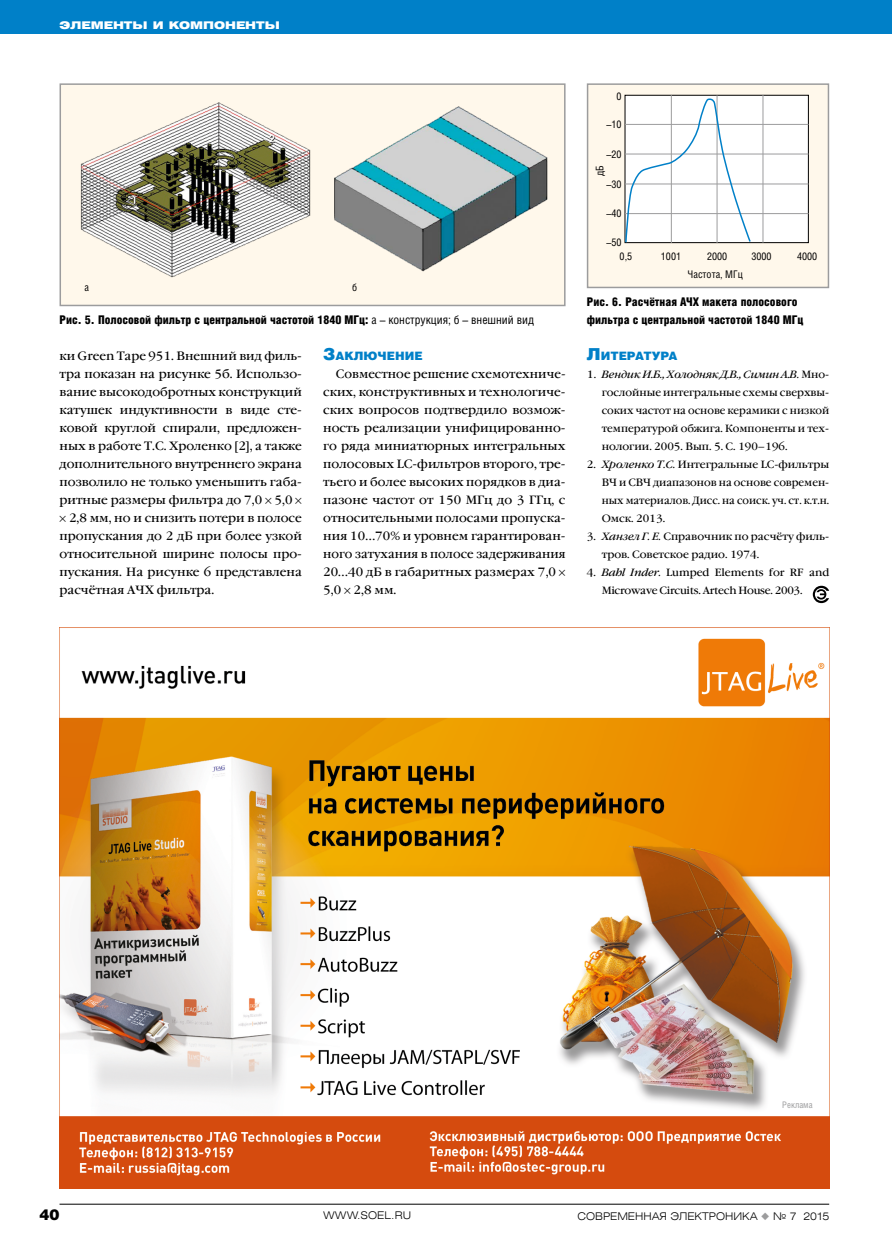
<style>
.page{position:relative;width:893px;height:1251px;background:#fff}
.page>*{position:absolute;margin:0;border:0;box-sizing:border-box;transform-origin:0 0}
.t1{font:900 15px "Helios";color:#000}
.t2{font:12px/18px "Garamond Book C";color:#000}
.t3{font:900 12px "Helios Cond";color:#000}
.t4{font:900 11.55px "Helios";color:#0080c8}
.t5{font:10.5px/18px "Garamond Book C";color:#000;text-align:justify}
.t6{font:10.5px/18px "Garamond Book C";letter-spacing:-.025em;color:#000}
.t7{font:10.5px "Helios Cond";color:#000}
.t8{font:300 10.5px "Helios Ext";color:#000}
.t9{font:900 10.5px "Helios Ext";color:#fff}
.t10{font:9px "Helios Cond";color:#9c9c9d}
.s1{font-weight:400}
.s2{font-size:16.5px}
.s3{font-style:italic}
.s4{color:#9c9c9d}
</style>
<div class="page">
<div style="left:0;top:0;width:893px;height:34px;background:#0080c8"></div>
<hr style="left:60px;top:1203px;width:769px;height:1px;background:#000">
<div style="left:60px;top:83px;width:506px;height:223px;background:#fff8eb;border:2px solid #9c9c9d"></div>
<div style="left:587px;top:83px;width:242px;height:205px;background:#fff8eb;border:2px solid #9c9c9d"></div>
<svg style="left:813px;top:585px;width:16px;height:18px"></svg>
<img style="left:80px;top:102px;width:231px;height:176px">
<img style="left:334px;top:106px;width:214px;height:166px">
<div style="left:625px;top:95px;width:183px;height:147px;background:#fff"></div>
<div style="left:625px;top:95px;width:184px;height:148px;border:1px solid #000"></div>
<hr style="left:671px;top:95px;width:1px;height:148px;background:#9c9c9d">
<hr style="left:717px;top:95px;width:1px;height:148px;background:#9c9c9d">
<hr style="left:763px;top:95px;width:1px;height:147px;background:#9c9c9d">
<hr style="left:625px;top:213px;width:183px;height:1px;background:#9c9c9d">
<hr style="left:625px;top:183px;width:183px;height:1px;background:#9c9c9d">
<hr style="left:625px;top:154px;width:183px;height:1px;background:#9c9c9d">
<hr style="left:625px;top:124px;width:183px;height:1px;background:#9c9c9d">
<svg style="left:624px;top:97px;width:127px;height:147px"></svg>
<img style="left:60px;top:627px;width:769px;height:561px">
<hr style="left:892px;top:0;width:1px;height:1250px;background:#fff">
<p class="t9" style="left:60px;top:19px;width:222px">Элементы и компоненты</p>
<p class="t7" style="left:84px;top:281px;width:6px">а</p>
<p class="t7" style="left:352px;top:281px;width:7px">б</p>
<p class="t7" style="left:616px;top:90px;width:7px">0</p>
<p class="t7" style="left:606px;top:118px;width:17px">–10</p>
<p class="t7" style="left:606px;top:148px;width:17px">–20</p>
<p class="t7" style="left:594px;top:176px;width:12px;rotate:-90deg">дБ</p>
<p class="t7" style="left:606px;top:178px;width:17px">–30</p>
<p class="t7" style="left:606px;top:207px;width:17px">–40</p>
<p class="t7" style="left:606px;top:235px;width:17px">–50</p>
<p class="t7" style="left:620px;top:250px;width:14px">0,5</p>
<p class="t7" style="left:661px;top:250px;width:22px">1001</p>
<p class="t7" style="left:707px;top:250px;width:22px">2000</p>
<p class="t7" style="left:751px;top:250px;width:22px">3000</p>
<p class="t7" style="left:797px;top:250px;width:22px">4000</p>
<p class="t7" style="left:688px;top:268px;width:57px">Частота, МГц</p>
<p class="t3" style="left:587px;top:295px;width:212px">Рис. 6. Расчётная АЧХ макета полосового</p>
<p class="t3" style="left:60px;top:313px;width:476px">Рис. 5. Полосовой фильтр с центральной частотой 1840 МГц: <span class="s1">а – конструкция; б – внешний вид</span></p>
<p class="t3" style="left:587px;top:313px;width:218px">фильтра с центральной частотой 1840 МГц</p>
<p class="t2" style="left:60px;top:347px;width:244px">ки Green Tape 951. Внешний вид филь-</p>
<p class="t2" style="left:60px;top:365px;width:244px">тра показан на рисунке 5б. Использо-</p>
<p class="t2" style="left:60px;top:383px;width:244px">вание высокодобротных конструкций</p>
<p class="t2" style="left:60px;top:401px;width:244px">катушек индуктивности в виде сте-</p>
<p class="t2" style="left:60px;top:419px;width:244px">ковой круглой спирали, предложен-</p>
<p class="t2" style="left:60px;top:437px;width:244px">ных в работе Т.С. Хроленко [2], а также</p>
<p class="t2" style="left:60px;top:455px;width:244px">дополнительного внутреннего экрана</p>
<p class="t2" style="left:60px;top:473px;width:244px">позволило не только уменьшить габа-</p>
<p class="t2" style="left:60px;top:491px;width:234px">ритные размеры фильтра до 7,0 5,0</p>
<p class="t2" style="left:69px;top:509px;width:234px">2,8 мм, но и снизить потери в полосе</p>
<p class="t2" style="left:60px;top:527px;width:244px">пропускания до 2 дБ при более узкой</p>
<p class="t2" style="left:60px;top:545px;width:244px">относительной ширине полосы про-</p>
<p class="t2" style="left:60px;top:563px;width:244px">пускания. На рисунке 6 представлена</p>
<p class="t2" style="left:60px;top:581px;width:156px">расчётная АЧХ фильтра.</p>
<p class="t4" style="left:323px;top:349px;width:101px"><span class="s2">З</span>аключение</p>
<p class="t2" style="left:323px;top:365px;width:244px;text-indent:13px">Совместное решение схемотехниче&shy;ских, конструктивных и технологиче&shy;ских вопросов подтвердило возмож&shy;ность реализации унифицированно&shy;го ряда миниатюрных интегральных полосовых LC-фильтров второго, тре&shy;тьего и более высоких порядков в диа&shy;пазоне частот от 150 МГц до 3 ГГц, с относительными полосами пропуска&shy;ния 10…70% и уровнем гарантирован&shy;ного затухания в полосе задерживания 20…40 дБ в габаритных размерах 7,0<br>5,0 2,8 мм.</p>
<p class="t4" style="left:587px;top:349px;width:92px"><span class="s2">Л</span>итература</p>
<p class="t5" style="left:602px;top:366px;width:229px;text-indent:-15px">1. <span class="s3">Вендик И.Б., Холодняк Д.В., Симин А.В.</span> Мно&shy;гослойные интегральные схемы сверхвы&shy;соких частот на основе керамики с низкой температурой обжига. Компоненты и тех&shy;нологии. 2005. Вып. 5. С. 190–196.</p>
<p class="t5" style="left:602px;top:456px;width:229px;text-indent:-15px">2. <span class="s3">Хроленко Т.С.</span> Интегральные LC-фильтры ВЧ и СВЧ диапазонов на основе современ&shy;ных материалов. Дисс. на соиск. уч. ст. к.т.н.<br>Омск. 2013.</p>
<p class="t5" style="left:602px;top:528px;width:229px;text-indent:-15px">3. <span class="s3">Ханзел Г. Е.</span> Справочник по расчёту филь&shy;тров. Советское радио. 1974.</p>
<p class="t6" style="left:602px;top:564px;width:229px;text-indent:-15px">4. <span class="s3">Bahl Inder.</span> Lumped Elements for RF and<br>Microwave Circuits. Artech House. 2003.</p>
<p class="t10" style="left:782px;top:1099px;width:32px">Реклама</p>
<p class="t1" style="left:40px;top:1204px;width:22px">40</p>
<p class="t8" style="left:323px;top:1208px;width:89px">WWW.SOEL.RU</p>
<p class="t8" style="left:578px;top:1208px;width:253px">СОВРЕМЕННАЯ ЭЛЕКТРОНИКА <span class="s4">◆</span> № 7 2015</p>
</div>
